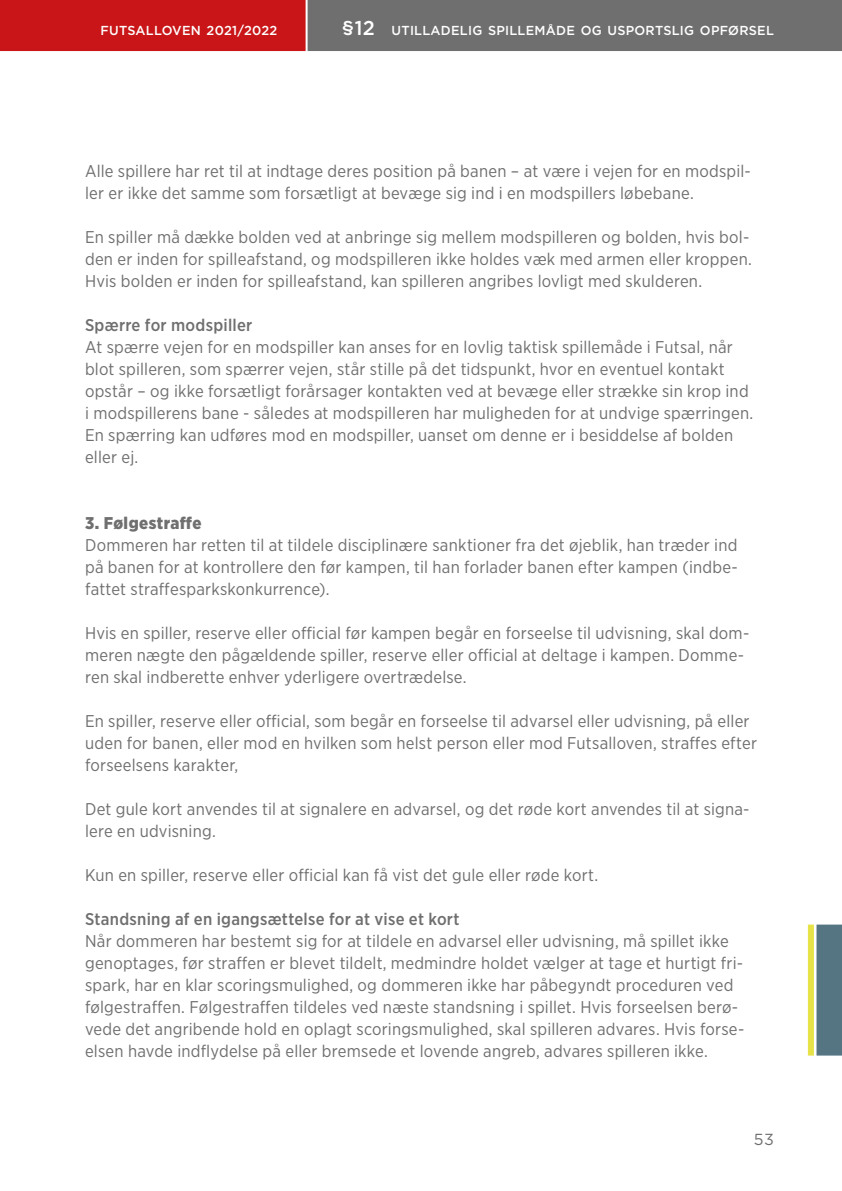
<style>
.page{position:relative;width:842px;height:1191px;background:#fff}
.page>*{position:absolute;margin:0;border:0;box-sizing:border-box;transform-origin:0 0}
.t1{font:500 20px "Gotham";color:#fff}
.t2{font:17px/22px "Gotham Narrow";letter-spacing:.01em;color:#706f6f}
.t3{font:500 17px "Gotham Narrow";letter-spacing:.015em;color:#706f6f}
.t4{font:900 17px "Gotham Narrow";letter-spacing:.025em;color:#706f6f}
.t5{font:16px "Gotham";color:#706f6f}
.t6{font:500 13px "Gotham";letter-spacing:.02em;color:#fff}
</style>
<div class="page">
<div style="left:0;top:0;width:363px;height:51px;background:#c91517"></div>
<div style="left:307px;top:0;width:535px;height:51px;background:#706f6f"></div>
<hr style="left:306px;top:0;width:2px;height:54px;background:#fff">
<div style="left:808px;top:924px;width:6px;height:131px;background:#e6e248"></div>
<div style="left:816px;top:924px;width:26px;height:131px;background:#557583"></div>
<p class="t6" style="left:101px;top:22px;width:178px">FUTSALLOVEN 2021/2022</p>
<p class="t1" style="left:342px;top:15px;width:34px">§12</p>
<p class="t6" style="left:392px;top:22px;width:384px">UTILLADELIG SPILLEMÅDE OG USPORTSLIG OPFØRSEL</p>
<p class="t2" style="left:85px;top:160px;width:667px">Alle spillere har ret til at indtage deres position på banen – at være i vejen for en modspil&shy;ler er ikke det samme som forsætligt at bevæge sig ind i en modspillers løbebane.</p>
<p class="t2" style="left:85px;top:226px;width:668px">En spiller må dække bolden ved at anbringe sig mellem modspilleren og bolden, hvis bol&shy;den er inden for spilleafstand, og modspilleren ikke holdes væk med armen eller kroppen.<br>Hvis bolden er inden for spilleafstand, kan spilleren angribes lovligt med skulderen.</p>
<p class="t3" style="left:85px;top:314px;width:169px">Spærre for modspiller</p>
<p class="t2" style="left:85px;top:336px;width:670px">At spærre vejen for en modspiller kan anses for en lovlig taktisk spillemåde i Futsal, når blot spilleren, som spærrer vejen, står stille på det tidspunkt, hvor en eventuel kontakt opstår – og ikke forsætligt forårsager kontakten ved at bevæge eller strække sin krop ind i modspillerens bane - således at modspilleren har muligheden for at undvige spærringen.<br>En spærring kan udføres mod en modspiller, uanset om denne er i besiddelse af bolden eller ej.</p>
<p class="t4" style="left:85px;top:512px;width:118px">3. Følgestraffe</p>
<p class="t2" style="left:85px;top:534px;width:654px;text-align:justify">Dommeren har retten til at tildele disciplinære sanktioner fra det øjeblik, han træder ind på banen for at kontrollere den før kampen, til han forlader banen efter kampen (indbe&shy;fattet straffesparkskonkurrence).</p>
<p class="t2" style="left:85px;top:622px;width:666px">Hvis en spiller, reserve eller official før kampen begår en forseelse til udvisning, skal dom&shy;meren nægte den pågældende spiller, reserve eller official at deltage i kampen. Domme&shy;ren skal indberette enhver yderligere overtrædelse.</p>
<p class="t2" style="left:85px;top:710px;width:673px">En spiller, reserve eller official, som begår en forseelse til advarsel eller udvisning, på eller uden for banen, eller mod en hvilken som helst person eller mod Futsalloven, straffes efter forseelsens karakter,</p>
<p class="t2" style="left:85px;top:798px;width:666px">Det gule kort anvendes til at signalere en advarsel, og det røde kort anvendes til at signa&shy;lere en udvisning.</p>
<p class="t2" style="left:85px;top:864px;width:515px">Kun en spiller, reserve eller official kan få vist det gule eller røde kort.</p>
<p class="t3" style="left:85px;top:908px;width:376px">Standsning af en igangsættelse for at vise et kort</p>
<p class="t2" style="left:85px;top:930px;width:661px">Når dommeren har bestemt sig for at tildele en advarsel eller udvisning, må spillet ikke genoptages, før straffen er blevet tildelt, medmindre holdet vælger at tage et hurtigt fri&shy;spark, har en klar scoringsmulighed, og dommeren ikke har påbegyndt proceduren ved følgestraffen. Følgestraffen tildeles ved næste standsning i spillet. Hvis forseelsen berø&shy;vede det angribende hold en oplagt scoringsmulighed, skal spilleren advares. Hvis forse&shy;elsen havde indflydelse på eller bremsede et lovende angreb, advares spilleren ikke.</p>
<p class="t5" style="left:754px;top:1129px;width:21px">53</p>
</div>
